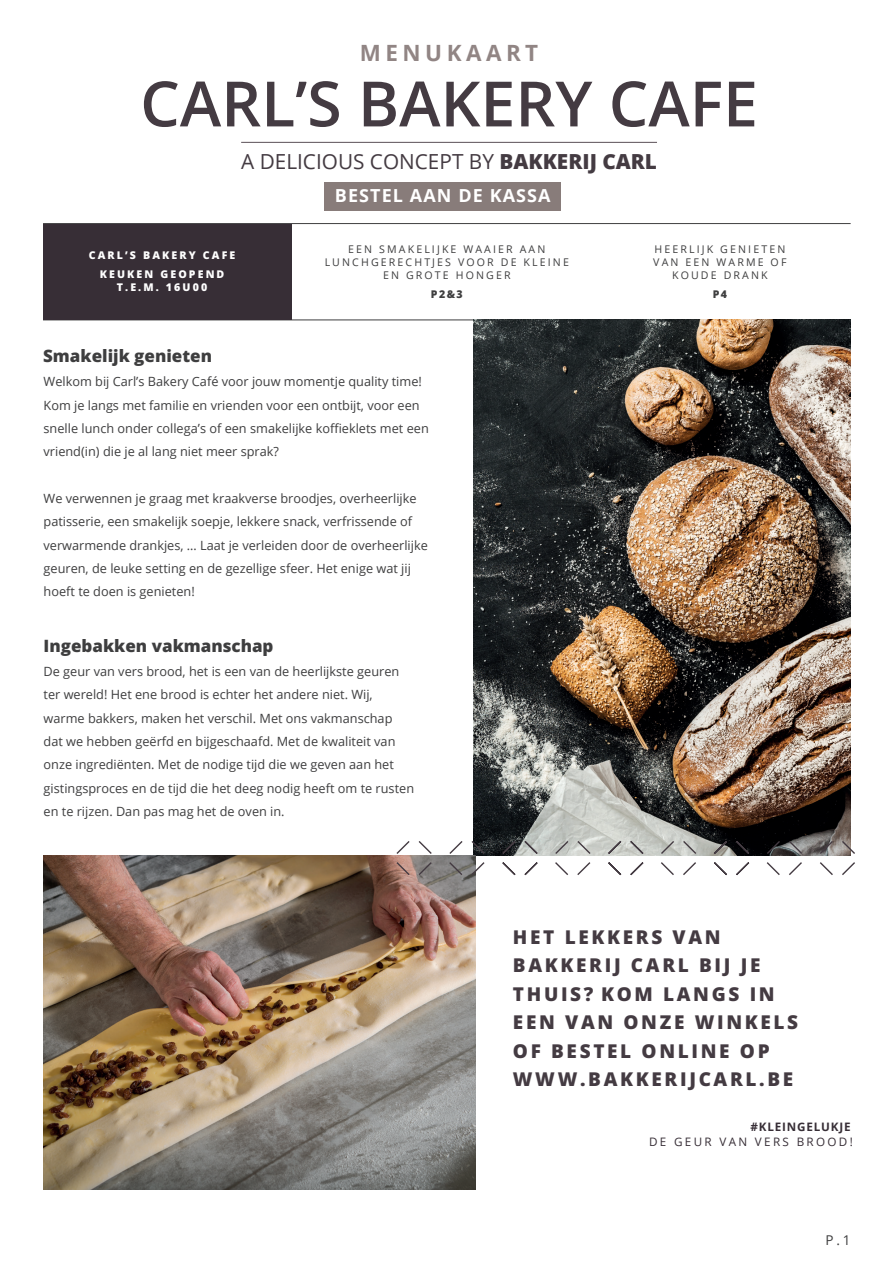
<style>
.page{position:relative;width:893px;height:1263px;background:#fff}
.page>*{position:absolute;margin:0;border:0;box-sizing:border-box;transform-origin:0 0}
.t1{font:600 62.55px "Open Sans";color:#443b42}
.t2{font:700 22.35px "Open Sans";letter-spacing:.2em;color:#918584}
.t3{font:20.7px "Open Sans";color:#443b42}
.t4{font:800 19.05px/28.5px "Open Sans";letter-spacing:.14em;color:#443b42}
.t5{font:700 18px "Open Sans";letter-spacing:.06em;color:#fff}
.t6{font:800 16.95px "Open Sans";color:#3e3e3f}
.t7{font:13.5px "Open Sans";color:#3e3e3f}
.t8{font:12.75px/23.4px "Open Sans";color:#3e3e3f}
.t9{font:11.7px "Open Sans";letter-spacing:.2em;color:#372e36}
.t10{font:700 11.7px "Open Sans";letter-spacing:.07em;color:#372e36}
.t11{font:10.65px/12.8px "Open Sans";letter-spacing:.2em;color:#3e3e3f;text-align:center}
.t12{font:800 10.65px/19px "Open Sans";letter-spacing:.2em;color:#fff;text-align:center}
.t13{font:800 10.65px "Open Sans";color:#3e3e3f}
.s1{font-weight:800}
</style>
<div class="page">
<hr style="left:241px;top:142px;width:416px;height:1px;background:#5a5057">
<hr style="left:43px;top:223px;width:808px;height:1px;background:#3e3e3f">
<hr style="left:43px;top:320px;width:808px;height:1px;background:#3e3e3f">
<div style="left:43px;top:224px;width:249px;height:96px;background:#372e36"></div>
<img style="left:473px;top:320px;width:377px;height:519px">
<img style="left:43px;top:855px;width:433px;height:334px">
<svg style="left:395px;top:839px;width:460px;height:38px"></svg>
<div style="left:325px;top:182px;width:236px;height:29px;background:#887c7a"></div>
<h2 class="t2" style="left:360px;top:38px;width:180px">MENUKAART</h2>
<h1 class="t1" style="left:140px;top:61px;width:619px">CARL’S BAKERY CAFE</h1>
<h3 class="t3" style="left:241px;top:148px;width:417px">A DELICIOUS CONCEPT BY <span class="s1">BAKKERIJ CARL</span></h3>
<p class="t12" style="left:89px;top:246px;width:148px">CARL’S BAKERY CAFE<br>KEUKEN GEOPEND</p>
<p class="t12" style="left:117px;top:277px;width:92px">T.E.M. 16U00</p>
<h3 class="t5" style="left:335px;top:183px;width:217px">BESTEL AAN DE KASSA</h3>
<p class="t11" style="left:325px;top:243px;width:246px">EEN SMAKELIJKE WAAIER AAN<br>LUNCHGERECHTJES VOOR DE KLEINE<br>EN GROTE HONGER</p>
<p class="t11" style="left:653px;top:243px;width:135px">HEERLIJK GENIETEN<br>VAN EEN WARME OF<br>KOUDE DRANK</p>
<p class="t13" style="left:431px;top:286px;width:34px">P2&amp;3</p>
<p class="t13" style="left:713px;top:286px;width:16px">P4</p>
<h3 class="t6" style="left:43px;top:343px;width:170px">Smakelijk genieten</h3>
<p class="t8" style="left:44px;top:370px;width:387px">Welkom bij Carl’s Bakery Café voor jouw momentje quality time!<br>Kom je langs met familie en vrienden voor een ontbijt, voor een snelle lunch onder collega’s of een smakelijke koffieklets met een vriend(in) die je al lang niet meer sprak?</p>
<p class="t8" style="left:44px;top:486px;width:386px">We verwennen je graag met kraakverse broodjes, overheerlijke patisserie, een smakelijk soepje, lekkere snack, verfrissende of verwarmende drankjes, … Laat je verleiden door de overheerlijke geuren, de leuke setting en de gezellige sfeer. Het enige wat jij hoeft te doen is genieten!</p>
<h3 class="t6" style="left:44px;top:632px;width:231px">Ingebakken vakmanschap</h3>
<p class="t8" style="left:44px;top:659px;width:372px">De geur van vers brood, het is een van de heerlijkste geuren ter wereld! Het ene brood is echter het andere niet. Wij, warme bakkers, maken het verschil. Met ons vakmanschap dat we hebben geërfd en bijgeschaafd. Met de kwaliteit van onze ingrediënten. Met de nodige tijd die we geven aan het gistingsproces en de tijd die het deeg nodig heeft om te rusten en te rijzen. Dan pas mag het de oven in.</p>
<h3 class="t4" style="left:513px;top:922px;width:287px">HET LEKKERS VAN<br>BAKKERIJ CARL BIJ JE<br>THUIS? KOM LANGS IN<br>EEN VAN ONZE WINKELS<br>OF BESTEL ONLINE OP<br>WWW.BAKKERIJCARL.BE</h3>
<p class="t10" style="left:750px;top:1118px;width:102px">#KLEINGELUKJE</p>
<p class="t9" style="left:649px;top:1134px;width:205px">DE GEUR VAN VERS BROOD!</p>
<p class="t7" style="left:826px;top:1231px;width:26px">P.1</p>
</div>
